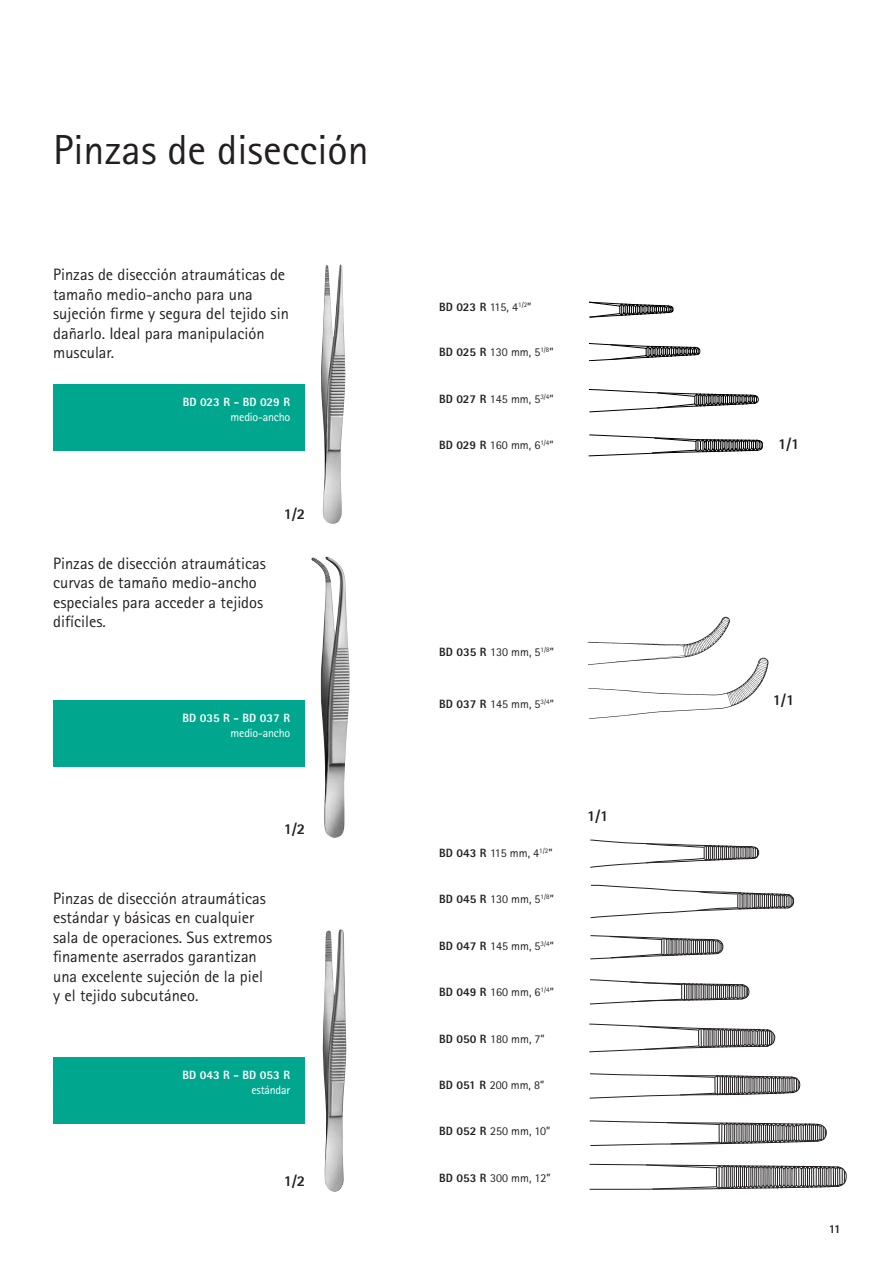
<style>
.page{position:relative;width:893px;height:1263px;background:#fff}
.page>*{position:absolute;margin:0;border:0;box-sizing:border-box;transform-origin:0 0}
.t1{font:42px "Rotis Sans Serif Pro";color:#231f20}
.t2{font:16.5px/19.5px "Rotis Sans Serif Pro";color:#231f20}
.t3{font:800 15px "Rotis Sans Serif Pro";color:#231f20}
.t4{font:12px "Rotis Sans Serif Pro";color:#231f20}
.t5{font:800 12px "Rotis Sans Serif Pro";color:#fff}
.t6{font:12px "Rotis Sans Serif Pro";letter-spacing:-.02em;color:#fff}
.t7{font:800 12px "Rotis Sans Serif Pro";letter-spacing:-.01em;color:#231f20}
.s1{font-weight:400}
.s2{font-weight:800}
</style>
<div class="page">
<img style="left:321px;top:265px;width:24px;height:259px">
<img style="left:311px;top:557px;width:38px;height:281px">
<img style="left:323px;top:929px;width:23px;height:263px">
<svg style="left:590px;top:839px;width:170px;height:29px"></svg>
<svg style="left:590px;top:885px;width:204px;height:33px"></svg>
<svg style="left:590px;top:935px;width:134px;height:24px"></svg>
<svg style="left:589px;top:979px;width:160px;height:25px"></svg>
<svg style="left:589px;top:1024px;width:187px;height:28px"></svg>
<svg style="left:589px;top:1073px;width:211px;height:26px"></svg>
<svg style="left:589px;top:1120px;width:238px;height:26px"></svg>
<svg style="left:589px;top:1164px;width:258px;height:26px"></svg>
<svg style="left:589px;top:302px;width:84px;height:15px"></svg>
<svg style="left:589px;top:343px;width:111px;height:18px"></svg>
<svg style="left:589px;top:389px;width:170px;height:23px"></svg>
<svg style="left:588px;top:435px;width:175px;height:21px"></svg>
<img style="left:587px;top:616px;width:143px;height:40px">
<img style="left:588px;top:656px;width:181px;height:63px">
<div style="left:53px;top:384px;width:252px;height:67px;background:#00a78e"></div>
<div style="left:53px;top:699px;width:252px;height:67px;background:#00a78e"></div>
<div style="left:53px;top:1057px;width:252px;height:67px;background:#00a78e"></div>
<h1 class="t1" style="left:53px;top:125px;width:317px">Pinzas de disección</h1>
<p class="t2" style="left:53px;top:265px;width:237px">Pinzas de disección atraumáticas de tamaño medio-ancho para una sujeción firme y segura del tejido sin dañarlo. Ideal para manipulación muscular.</p>
<p class="t5" style="left:183px;top:394px;width:109px">BD 023 R - BD 029 R</p>
<p class="t6" style="left:231px;top:410px;width:61px">medio-ancho</p>
<p class="t2" style="left:53px;top:553px;width:214px">Pinzas de disección atraumáticas curvas de tamaño medio-ancho especiales para acceder a tejidos difíciles.</p>
<p class="t3" style="left:284px;top:504px;width:23px">1/2</p>
<p class="t5" style="left:182px;top:710px;width:109px">BD 035 R - BD 037 R</p>
<p class="t6" style="left:231px;top:725px;width:61px">medio-ancho</p>
<p class="t3" style="left:284px;top:819px;width:23px">1/2</p>
<p class="t2" style="left:53px;top:889px;width:220px">Pinzas de disección atraumáticas estándar y básicas en cualquier sala de operaciones. Sus extremos finamente aserrados garantizan una excelente sujeción de la piel y el tejido subcutáneo.</p>
<p class="t5" style="left:182px;top:1067px;width:109px">BD 043 R - BD 053 R</p>
<p class="t6" style="left:251px;top:1083px;width:40px">estándar</p>
<p class="t3" style="left:284px;top:1171px;width:23px">1/2</p>
<p class="t7" style="left:439px;top:299px;width:94px">BD 023 R <span class="s1">115, 4</span><sup>1/2</sup><span class="s1">”</span></p>
<p class="t4" style="left:439px;top:345px;width:116px"><span class="s2">BD 025 R</span> 130 mm, 5<sup>1/8</sup>”</p>
<p class="t4" style="left:439px;top:392px;width:116px"><span class="s2">BD 027 R</span> 145 mm, 5<sup>3/4</sup>”</p>
<p class="t4" style="left:439px;top:438px;width:116px"><span class="s2">BD 029 R</span> 160 mm, 6<sup>1/4</sup>”</p>
<p class="t4" style="left:439px;top:645px;width:116px"><span class="s2">BD 035 R</span> 130 mm, 5<sup>1/8</sup>”</p>
<p class="t4" style="left:439px;top:697px;width:116px"><span class="s2">BD 037 R</span> 145 mm, 5<sup>3/4</sup>”</p>
<p class="t4" style="left:439px;top:845px;width:115px"><span class="s2">BD 043 R</span> 115 mm, 4<sup>1/2</sup>”</p>
<p class="t4" style="left:439px;top:892px;width:116px"><span class="s2">BD 045 R</span> 130 mm, 5<sup>1/8</sup>”</p>
<p class="t4" style="left:439px;top:938px;width:116px"><span class="s2">BD 047 R</span> 145 mm, 5<sup>3/4</sup>”</p>
<p class="t4" style="left:439px;top:985px;width:116px"><span class="s2">BD 049 R</span> 160 mm, 6<sup>1/4</sup>”</p>
<p class="t4" style="left:439px;top:1031px;width:107px"><span class="s2">BD 050 R</span> 180 mm, 7”</p>
<p class="t4" style="left:439px;top:1078px;width:107px"><span class="s2">BD 051 R</span> 200 mm, 8”</p>
<p class="t4" style="left:439px;top:1124px;width:113px"><span class="s2">BD 052 R</span> 250 mm, 10”</p>
<p class="t4" style="left:439px;top:1171px;width:113px"><span class="s2">BD 053 R</span> 300 mm, 12”</p>
<p class="t3" style="left:587px;top:806px;width:23px">1/1</p>
<p class="t3" style="left:778px;top:434px;width:23px">1/1</p>
<p class="t3" style="left:773px;top:690px;width:23px">1/1</p>
<p class="t7" style="left:829px;top:1221px;width:14px">11</p>
</div>
